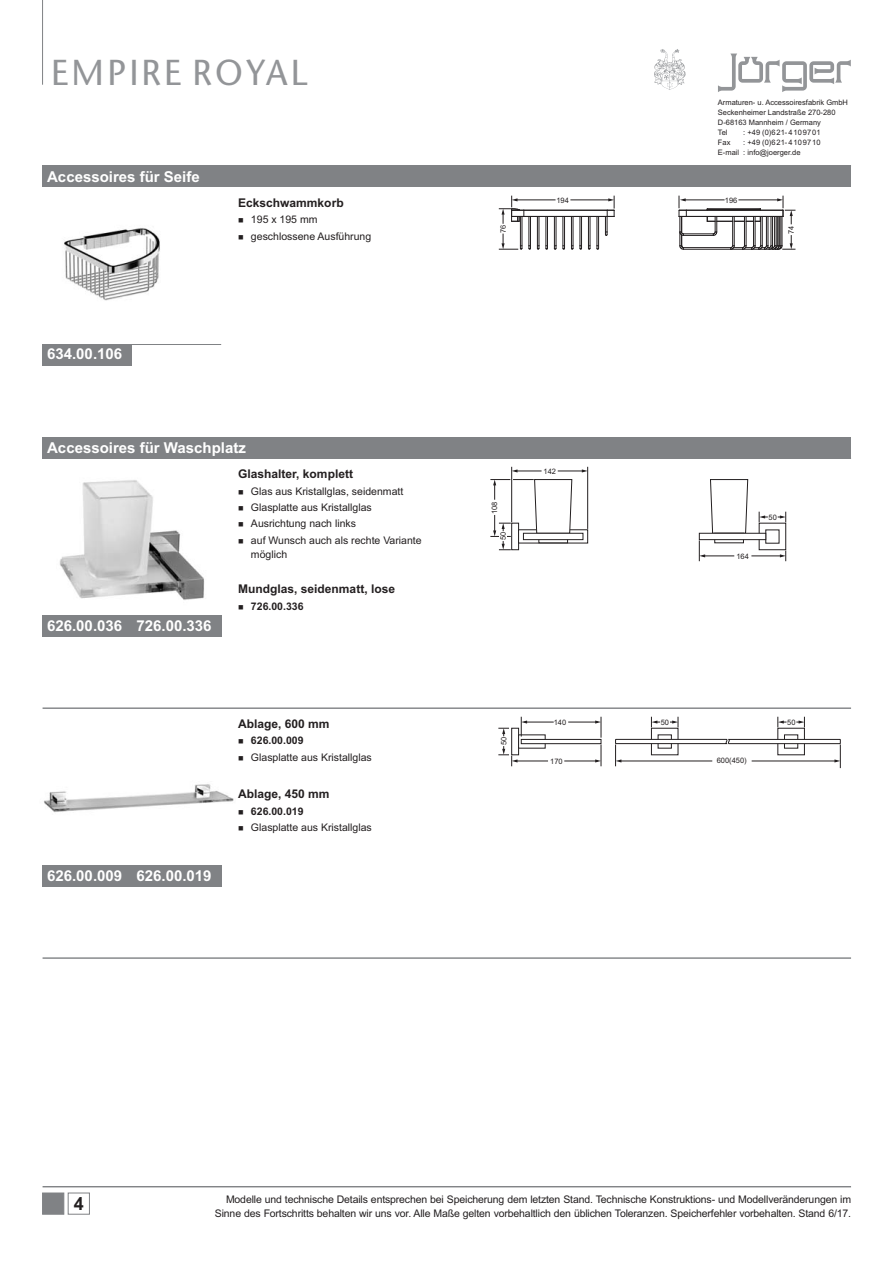
<style>
.page{position:relative;width:893px;height:1262px;background:#fff}
.page>*{position:absolute;margin:0;border:0;box-sizing:border-box;transform-origin:0 0}
.t1{font:36px "Stone Sans";letter-spacing:.07em;color:#939598}
.t2{font:700 18px "Arial";color:#231f20}
.t3{font:700 15px "Arial";color:#fff}
.t4{font:700 12px "Arial";color:#231f20}
.t5{font:10.5px/16.4px "Arial";letter-spacing:-.015em;color:#231f20}
.t6{font:700 10.5px "Arial";color:#231f20}
.t7{font:7.5px/10.1px "Arial";color:#231f20}
.t8{font:7.35px "Arial";color:#231f20}
</style>
<div class="page">
<img style="left:59px;top:480px;width:145px;height:120px">
<img style="left:44px;top:784px;width:190px;height:29px">
<img style="left:64px;top:228px;width:96px;height:73px">
<div style="left:43px;top:344px;width:89px;height:22px;background:#808285"></div>
<div style="left:43px;top:615px;width:89px;height:22px;background:#808285"></div>
<div style="left:43px;top:865px;width:89px;height:21px;background:#808285"></div>
<div style="left:132px;top:615px;width:89px;height:22px;background:#808285"></div>
<div style="left:132px;top:865px;width:89px;height:21px;background:#808285"></div>
<hr style="left:43px;top:165px;width:808px;height:1px;background:#939598">
<hr style="left:43px;top:457px;width:808px;height:2px;background:#808285">
<hr style="left:43px;top:707px;width:808px;height:2px;background:#808285">
<hr style="left:43px;top:957px;width:808px;height:1px;background:#808285">
<hr style="left:42px;top:0;width:1px;height:85px;background:#808285">
<hr style="left:43px;top:344px;width:178px;height:1px;background:#808285">
<div style="left:43px;top:437px;width:808px;height:21px;background:#808285"></div>
<hr style="left:43px;top:1186px;width:808px;height:1px;background:#808285">
<div style="left:43px;top:166px;width:808px;height:21px;background:#808285"></div>
<hr style="left:524px;top:210px;width:83px;height:1px;background:#231f20">
<hr style="left:524px;top:216px;width:83px;height:1px;background:#231f20">
<svg style="left:537px;top:217px;width:2px;height:33px"></svg>
<svg style="left:545px;top:217px;width:3px;height:33px"></svg>
<svg style="left:554px;top:217px;width:2px;height:33px"></svg>
<svg style="left:562px;top:217px;width:3px;height:33px"></svg>
<svg style="left:571px;top:217px;width:2px;height:33px"></svg>
<svg style="left:579px;top:217px;width:3px;height:33px"></svg>
<svg style="left:588px;top:217px;width:2px;height:33px"></svg>
<svg style="left:596px;top:217px;width:3px;height:33px"></svg>
<div style="left:759px;top:523px;width:27px;height:27px;background:#fff;border:1px solid #231f20"></div>
<svg style="left:765px;top:529px;width:14px;height:14px"></svg>
<svg style="left:710px;top:479px;width:38px;height:54px"></svg>
<div style="left:699px;top:533px;width:67px;height:7px;background:#fff;border:1px solid #231f20"></div>
<svg style="left:572px;top:529px;width:16px;height:14px"></svg>
<div style="left:523px;top:533px;width:60px;height:7px;background:#fff;border:1px solid #231f20"></div>
<div style="left:511px;top:728px;width:8px;height:27px;background:#fff;border:1px solid #231f20"></div>
<svg style="left:518px;top:734px;width:27px;height:14px"></svg>
<svg style="left:521px;top:739px;width:80px;height:5px"></svg>
<svg style="left:784px;top:734px;width:14px;height:5px"></svg>
<svg style="left:658px;top:734px;width:13px;height:5px"></svg>
<hr style="left:515px;top:200px;width:40px;height:1px;background:#231f20">
<hr style="left:570px;top:200px;width:40px;height:1px;background:#231f20">
<svg style="left:499px;top:196px;width:32px;height:54px"></svg>
<svg style="left:605px;top:196px;width:10px;height:40px"></svg>
<svg style="left:678px;top:196px;width:117px;height:54px"></svg>
<svg style="left:498px;top:728px;width:11px;height:8px"></svg>
<hr style="left:564px;top:760px;width:33px;height:1px;background:#231f20">
<hr style="left:515px;top:760px;width:33px;height:1px;background:#231f20">
<svg style="left:595px;top:744px;width:6px;height:22px"></svg>
<svg style="left:568px;top:716px;width:33px;height:21px"></svg>
<svg style="left:498px;top:746px;width:19px;height:20px"></svg>
<svg style="left:521px;top:716px;width:32px;height:20px"></svg>
<svg style="left:651px;top:716px;width:9px;height:11px"></svg>
<svg style="left:670px;top:716px;width:8px;height:11px"></svg>
<svg style="left:777px;top:716px;width:9px;height:11px"></svg>
<svg style="left:796px;top:716px;width:9px;height:11px"></svg>
<svg style="left:615px;top:739px;width:226px;height:29px"></svg>
<hr style="left:702px;top:555px;width:32px;height:1px;background:#231f20">
<svg style="left:699px;top:540px;width:6px;height:21px"></svg>
<hr style="left:751px;top:555px;width:31px;height:1px;background:#231f20">
<svg style="left:779px;top:550px;width:7px;height:11px"></svg>
<svg style="left:758px;top:511px;width:9px;height:11px"></svg>
<svg style="left:777px;top:511px;width:9px;height:11px"></svg>
<hr style="left:511px;top:467px;width:1px;height:55px;background:#231f20">
<hr style="left:587px;top:467px;width:1px;height:62px;background:#231f20">
<svg style="left:511px;top:469px;width:30px;height:3px"></svg>
<svg style="left:557px;top:469px;width:30px;height:3px"></svg>
<svg style="left:490px;top:479px;width:82px;height:71px"></svg>
<img style="left:654px;top:49px;width:32px;height:41px">
<svg style="left:718px;top:54px;width:132px;height:38px"></svg>
<div style="left:42px;top:1192px;width:22px;height:22px;background:#808285;border:1px solid #808285"></div>
<div style="left:68px;top:1192px;width:22px;height:22px;border:1px solid #808285"></div>
<h1 class="t1" style="left:51px;top:58px;width:258px">EMPIRE ROYAL</h1>
<h3 class="t3" style="left:47px;top:171px;width:154px">Accessoires für Seife</h3>
<p class="t4" style="left:238px;top:198px;width:107px">Eckschwammkorb</p>
<p class="t5" style="left:251px;top:212px;width:122px">195 x 195 mm geschlossene Ausführung</p>
<h3 class="t3" style="left:47px;top:349px;width:77px">634.00.106</h3>
<h3 class="t3" style="left:47px;top:442px;width:200px">Accessoires für Waschplatz</h3>
<p class="t4" style="left:238px;top:469px;width:116px">Glashalter, komplett</p>
<p class="t5" style="left:251px;top:484px;width:172px">Glas aus Kristallglas, seidenmatt<br>Glasplatte aus Kristallglas<br>Ausrichtung nach links<br>auf Wunsch auch als rechte Variante</p>
<p class="t5" style="left:251px;top:547px;width:38px">möglich</p>
<p class="t4" style="left:238px;top:584px;width:158px">Mundglas, seidenmatt, lose</p>
<h3 class="t3" style="left:47px;top:620px;width:77px">626.00.036</h3>
<h3 class="t3" style="left:136px;top:620px;width:77px">726.00.336</h3>
<p class="t6" style="left:251px;top:602px;width:54px">726.00.336</p>
<h3 class="t3" style="left:47px;top:870px;width:77px">626.00.009</h3>
<h3 class="t3" style="left:136px;top:870px;width:77px">626.00.019</h3>
<p class="t4" style="left:238px;top:719px;width:93px">Ablage, 600 mm</p>
<p class="t6" style="left:251px;top:737px;width:54px">626.00.009</p>
<p class="t5" style="left:251px;top:750px;width:122px">Glasplatte aus Kristallglas</p>
<p class="t4" style="left:238px;top:789px;width:93px">Ablage, 450 mm</p>
<p class="t5" style="left:251px;top:820px;width:122px">Glasplatte aus Kristallglas</p>
<p class="t6" style="left:251px;top:807px;width:54px">626.00.019</p>
<p class="t8" style="left:500px;top:233px;width:10px;rotate:-90deg">76</p>
<p class="t7" style="left:718px;top:98px;width:132px">Armaturen- u. Accessoiresfabrik GmbH<br>Seckenheimer Landstraße 270-280<br>D-68163 Mannheim / Germany<br>Tel</p>
<p class="t7" style="left:743px;top:128px;width:79px">: +49 (0)621-4109701</p>
<p class="t7" style="left:718px;top:138px;width:104px;text-indent:25px">: +49 (0)621-4109710<br>E-mail : info@joerger.de</p>
<p class="t7" style="left:718px;top:138px;width:14px">Fax</p>
<p class="t7" style="left:556px;top:196px;width:14px">194</p>
<p class="t7" style="left:725px;top:196px;width:14px">196</p>
<p class="t7" style="left:787px;top:234px;width:10px;rotate:-90deg">74</p>
<p class="t7" style="left:490px;top:514px;width:14px;rotate:-90deg">108</p>
<p class="t7" style="left:499px;top:540px;width:10px;rotate:-90deg">50</p>
<p class="t7" style="left:543px;top:467px;width:14px">142</p>
<p class="t7" style="left:736px;top:551px;width:14px">164</p>
<p class="t7" style="left:768px;top:513px;width:10px">50</p>
<p class="t7" style="left:499px;top:745px;width:10px;rotate:-90deg">50</p>
<p class="t7" style="left:553px;top:718px;width:14px">140</p>
<p class="t7" style="left:660px;top:718px;width:10px">50</p>
<p class="t7" style="left:787px;top:718px;width:10px">50</p>
<p class="t7" style="left:716px;top:756px;width:32px">600(450)</p>
<p class="t7" style="left:550px;top:756px;width:14px">170</p>
<h2 class="t2" style="left:74px;top:1197px;width:12px">4</h2>
<p class="t5" style="left:215px;top:1192px;width:637px;line-height:14.1px;text-align:right">Modelle und technische Details entsprechen bei Speicherung dem letzten Stand. Technische Konstruktions- und Modellveränderungen im<br>Sinne des Fortschritts behalten wir uns vor. Alle Maße gelten vorbehaltlich den üblichen Toleranzen. Speicherfehler vorbehalten. Stand 6/17.</p>
</div>
